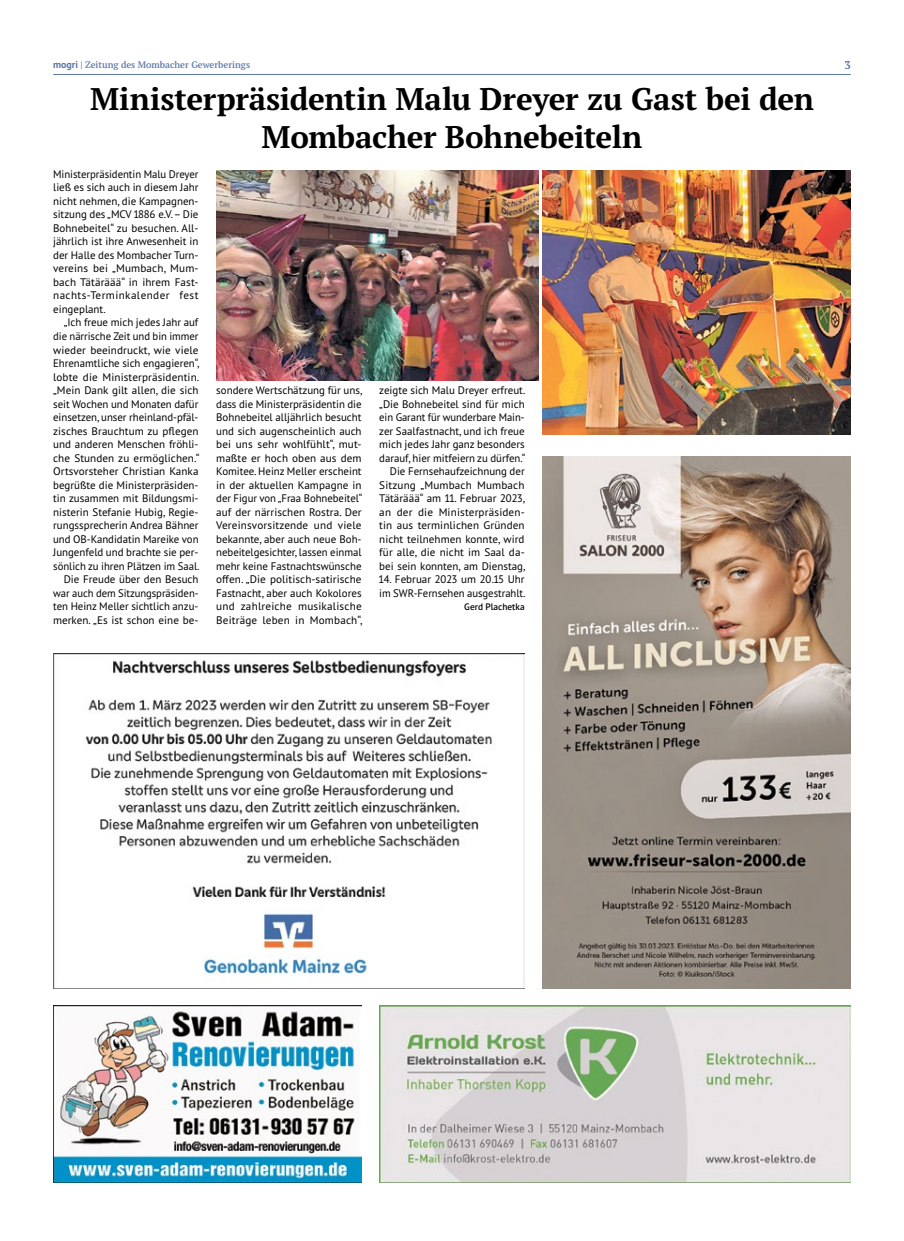
<style>
.page{position:relative;width:904px;height:1241px;background:#fff}
.page>*{position:absolute;margin:0;border:0;box-sizing:border-box;transform-origin:0 0}
.t1{font:700 31.25px/37.5px "PT Serif Pro";letter-spacing:-.01em;color:#000;text-align:center}
.t2{font:700 11.25px "PT Serif Pro";color:#5975a6}
.t3{font:11px/13.5px "PT Sans Pro";color:#000;text-align:justify}
.t4{font:600 9.38px "PT Serif Pro";color:#5975a6}
.t5{font:600 9.38px "PT Sans Pro";color:#000}
.s1{font-family:"PT Sans Pro";font-weight:700;font-size:10px}
</style>
<div class="page">
<hr style="left:53px;top:74px;width:797px;height:1px;background:#5975a6">
<img style="left:379px;top:1005px;width:471px;height:177px">
<img style="left:53px;top:1005px;width:308px;height:177px">
<img style="left:216px;top:170px;width:323px;height:210px">
<img style="left:542px;top:170px;width:308px;height:264px">
<img style="left:53px;top:653px;width:471px;height:335px">
<img style="left:542px;top:456px;width:308px;height:532px">
<p class="t4" style="left:53px;top:58px;width:198px"><span class="s1">mogri</span> | Zeitung des Mombacher Gewerberings</p>
<p class="t2" style="left:844px;top:57px;width:8px">3</p>
<h1 class="t1" style="left:90px;top:80px;width:725px">Ministerpräsidentin Malu Dreyer zu Gast bei den<br>Mombacher Bohnebeiteln</h1>
<p class="t3" style="left:53px;top:167px;width:147px">Ministerpräsidentin Malu Dreyer ließ es sich auch in diesem Jahr nicht nehmen, die Kampagnen&shy;sitzung des „MCV 1886 e.V. – Die Bohnebeitel“ zu besuchen. All&shy;jährlich ist ihre Anwesenheit in der Halle des Mombacher Turn&shy;vereins bei „Mumbach, Mum&shy;bach Tätäräää“ in ihrem Fast&shy;nachts-Terminkalender fest eingeplant.</p>
<p class="t3" style="left:53px;top:315px;width:148px;text-align:right">„Ich freue mich jedes Jahr auf die närrische Zeit und bin immer wieder beeindruckt, wie viele<br>Ehrenamtliche sich engagieren“, lobte die Ministerpräsidentin. „Mein Dank gilt allen, die sich seit Wochen und Monaten dafür einsetzen, unser rheinland-pfäl&shy;zisches Brauchtum zu pflegen und anderen Menschen fröhli&shy;che Stunden zu ermöglichen.“<br>Ortsvorsteher Christian Kanka begrüßte die Ministerpräsiden&shy;tin zusammen mit Bildungsmi&shy;nisterin Stefanie Hubig, Regie&shy;rungssprecherin Andrea Bähner und OB-Kandidatin Mareike von<br>Jungenfeld und brachte sie per&shy;sönlich zu ihren Plätzen im Saal.<br>Die Freude über den Besuch war auch dem Sitzungspräsiden&shy;ten Heinz Meller sichtlich anzu&shy;merken. „Es ist schon eine be-</p>
<p class="t3" style="left:216px;top:383px;width:148px">sondere Wertschätzung für uns, dass die Ministerpräsidentin die Bohnebeitel alljährlich besucht und sich augenscheinlich auch bei uns sehr wohlfühlt“, mut&shy;maßte er hoch oben aus dem Komitee. Heinz Meller erscheint in der aktuellen Kampagne in der Figur von „Fraa Bohnebeitel“ auf der närrischen Rostra. Der Vereinsvorsitzende und viele bekannte, aber auch neue Boh&shy;nebeitelgesichter, lassen einmal mehr keine Fastnachtswünsche offen. „Die politisch-satirische Fastnacht, aber auch Kokolores und zahlreiche musikalische Beiträge leben in Mombach“,</p>
<p class="t3" style="left:379px;top:383px;width:148px;text-align:right">zeigte sich Malu Dreyer erfreut. „Die Bohnebeitel sind für mich ein Garant für wunderbare Main&shy;zer Saalfastnacht, und ich freue mich jedes Jahr ganz besonders darauf, hier mitfeiern zu dürfen.“<br>Die Fernsehaufzeichnung der<br>Sitzung „Mumbach Mumbach<br>Tätäräää“ am 11. Februar 2023, an der die Ministerpräsiden&shy;tin aus terminlichen Gründen nicht teilnehmen konnte, wird für alle, die nicht im Saal da&shy;bei sein konnten, am Dienstag,</p>
<p class="t3" style="left:379px;top:572px;width:148px">14. Februar 2023 um 20.15 Uhr im SWR-Fernsehen ausgestrahlt.</p>
<p class="t5" style="left:464px;top:600px;width:62px">Gerd Plachetka</p>
</div>
